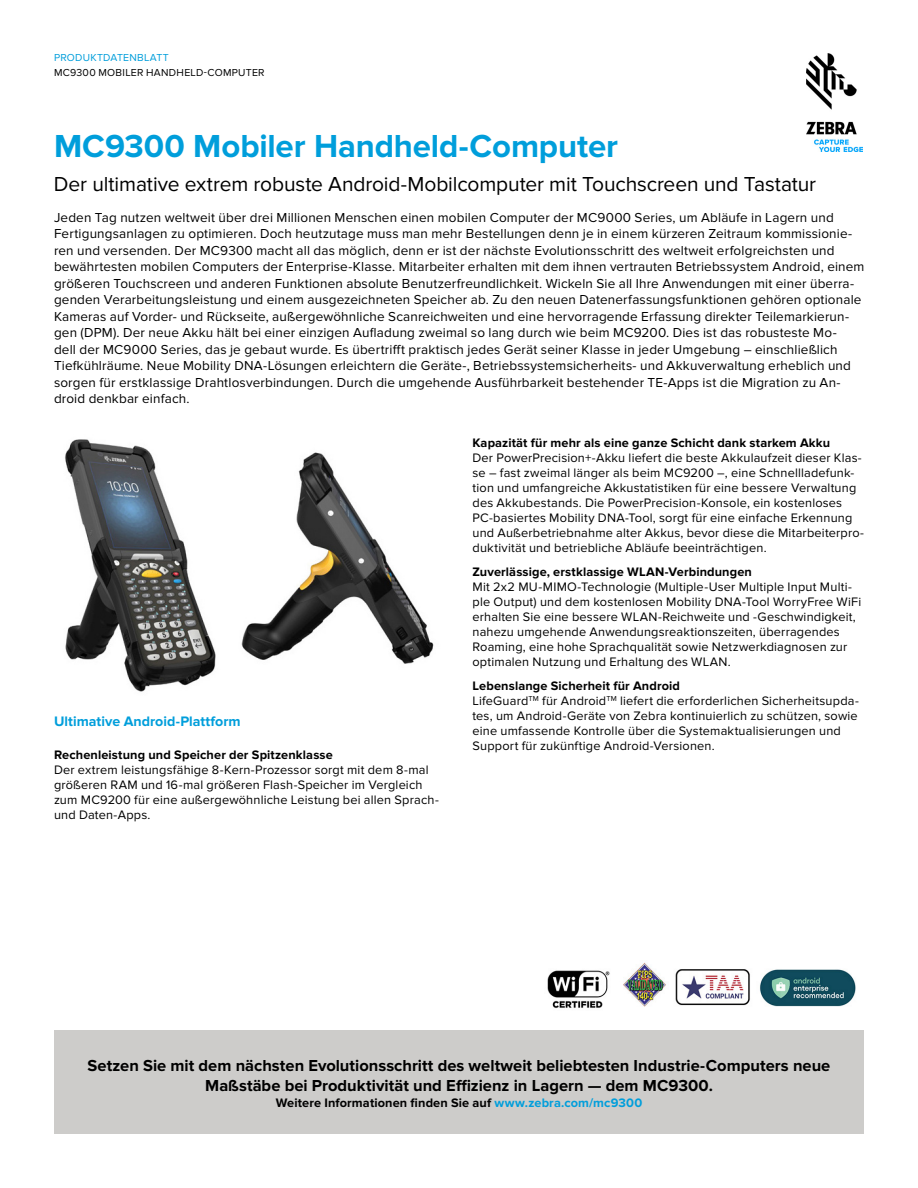
<style>
.page{position:relative;width:918px;height:1188px;background:#fff}
.page>*{position:absolute;margin:0;border:0;box-sizing:border-box;transform-origin:0 0}
.t1{font:700 33px "Proxima Nova";letter-spacing:-.005em;color:#009edb}
.t2{font:21px "Proxima Nova";letter-spacing:-.005em;color:#000}
.t3{font:700 16.5px/20.2px "Proxima Nova";color:#000;text-align:center}
.t4{font:700 14.25px "Proxima Nova";color:#009edb}
.t5{font:13.5px/16.5px "Proxima Nova";letter-spacing:.01em;color:#000}
.t6{font:12.75px/15px "Proxima Nova";letter-spacing:.015em;color:#000}
.t7{font:700 12.75px "Proxima Nova";letter-spacing:.01em;color:#000}
.t8{font:10.5px "Proxima Nova";letter-spacing:.025em;color:#000}
.t9{font:10.5px "Proxima Nova";letter-spacing:.025em;color:#009edb}
.s1{font-weight:700}
.s2{color:#009edb}
</style>
<div class="page">
<img style="left:806px;top:54px;width:56px;height:97px">
<div style="left:54px;top:1031px;width:810px;height:103px;background:#cdccca"></div>
<img style="left:547px;top:962px;width:309px;height:47px">
<img style="left:65px;top:439px;width:369px;height:253px">
<p class="t9" style="left:54px;top:52px;width:116px">PRODUKTDATENBLATT</p>
<p class="t8" style="left:54px;top:66px;width:212px">MC9300 MOBILER HANDHELD-COMPUTER</p>
<h1 class="t1" style="left:54px;top:127px;width:566px">MC9300 Mobiler Handheld-Computer</h1>
<h2 class="t2" style="left:54px;top:172px;width:764px">Der ultimative extrem robuste Android-Mobilcomputer mit Touchscreen und Tastatur</h2>
<p class="t5" style="left:54px;top:209px;width:812px">Jeden Tag nutzen weltweit über drei Millionen Menschen einen mobilen Computer der MC9000 Series, um Abläufe in Lagern und Fertigungsanlagen zu optimieren. Doch heutzutage muss man mehr Bestellungen denn je in einem kürzeren Zeitraum kommissionie&shy;ren und versenden. Der MC9300 macht all das möglich, denn er ist der nächste Evolutionsschritt des weltweit erfolgreichsten und bewährtesten mobilen Computers der Enterprise-Klasse. Mitarbeiter erhalten mit dem ihnen vertrauten Betriebssystem Android, einem größeren Touchscreen und anderen Funktionen absolute Benutzerfreundlichkeit. Wickeln Sie all Ihre Anwendungen mit einer überra&shy;genden Verarbeitungsleistung und einem ausgezeichneten Speicher ab. Zu den neuen Datenerfassungsfunktionen gehören optionale Kameras auf Vorder- und Rückseite, außergewöhnliche Scanreichweiten und eine hervorragende Erfassung direkter Teilemarkierun&shy;gen (DPM). Der neue Akku hält bei einer einzigen Aufladung zweimal so lang durch wie beim MC9200. Dies ist das robusteste Mo-<br>dell der MC9000 Series, das je gebaut wurde. Es übertrifft praktisch jedes Gerät seiner Klasse in jeder Umgebung – einschließlich Tiefkühlräume. Neue Mobility DNA-Lösungen erleichtern die Geräte-, Betriebssystemsicherheits- und Akkuverwaltung erheblich und sorgen für erstklassige Drahtlosverbindungen. Durch die umgehende Ausführbarkeit bestehender TE-Apps ist die Migration zu An&shy;droid denkbar einfach.</p>
<p class="t4" style="left:54px;top:713px;width:188px">Ultimative Android-Plattform</p>
<p class="t7" style="left:54px;top:748px;width:280px">Rechenleistung und Speicher der Spitzenklasse</p>
<p class="t6" style="left:54px;top:763px;width:386px">Der extrem leistungsfähige 8-Kern-Prozessor sorgt mit dem 8-mal größeren RAM und 16-mal größeren Flash-Speicher im Vergleich zum MC9200 für eine außergewöhnliche Leistung bei allen Sprach&shy;und Daten-Apps.</p>
<p class="t7" style="left:472px;top:435px;width:359px">Kapazität für mehr als eine ganze Schicht dank starkem Akku</p>
<p class="t6" style="left:472px;top:450px;width:393px">Der PowerPrecision+-Akku liefert die beste Akkulaufzeit dieser Klas&shy;se – fast zweimal länger als beim MC9200 –, eine Schnellladefunk&shy;tion und umfangreiche Akkustatistiken für eine bessere Verwaltung des Akkubestands. Die PowerPrecision-Konsole, ein kostenloses PC-basiertes Mobility DNA-Tool, sorgt für eine einfache Erkennung und Außerbetriebnahme alter Akkus, bevor diese die Mitarbeiterpro&shy;duktivität und betriebliche Abläufe beeinträchtigen.</p>
<p class="t7" style="left:472px;top:564px;width:281px">Zuverlässige, erstklassige WLAN-Verbindungen</p>
<p class="t6" style="left:472px;top:579px;width:390px">Mit 2x2 MU-MIMO-Technologie (Multiple-User Multiple Input Multi&shy;ple Output) und dem kostenlosen Mobility DNA-Tool WorryFree WiFi erhalten Sie eine bessere WLAN-Reichweite und -Geschwindigkeit, nahezu umgehende Anwendungsreaktionszeiten, überragendes Roaming, eine hohe Sprachqualität sowie Netzwerkdiagnosen zur optimalen Nutzung und Erhaltung des WLAN.</p>
<p class="t6" style="left:472px;top:678px;width:388px"><span class="s1">Lebenslange Sicherheit für Android<br></span>LifeGuard<sup>TM</sup> für Android<sup>TM</sup> liefert die erforderlichen Sicherheitsupda&shy;tes, um Android-Geräte von Zebra kontinuierlich zu schützen, sowie eine umfassende Kontrolle über die Systemaktualisierungen und Support für zukünftige Android-Versionen.</p>
<p class="t3" style="left:88px;top:1056px;width:744px">Setzen Sie mit dem nächsten Evolutionsschritt des weltweit beliebtesten Industrie-Computers neue<br>Maßstäbe bei Produktivität und Effizienz in Lagern — dem MC9300.</p>
<p class="t7" style="left:276px;top:1095px;width:368px">Weitere Informationen finden Sie auf <span class="s2">www.zebra.com/mc9300</span></p>
</div>
